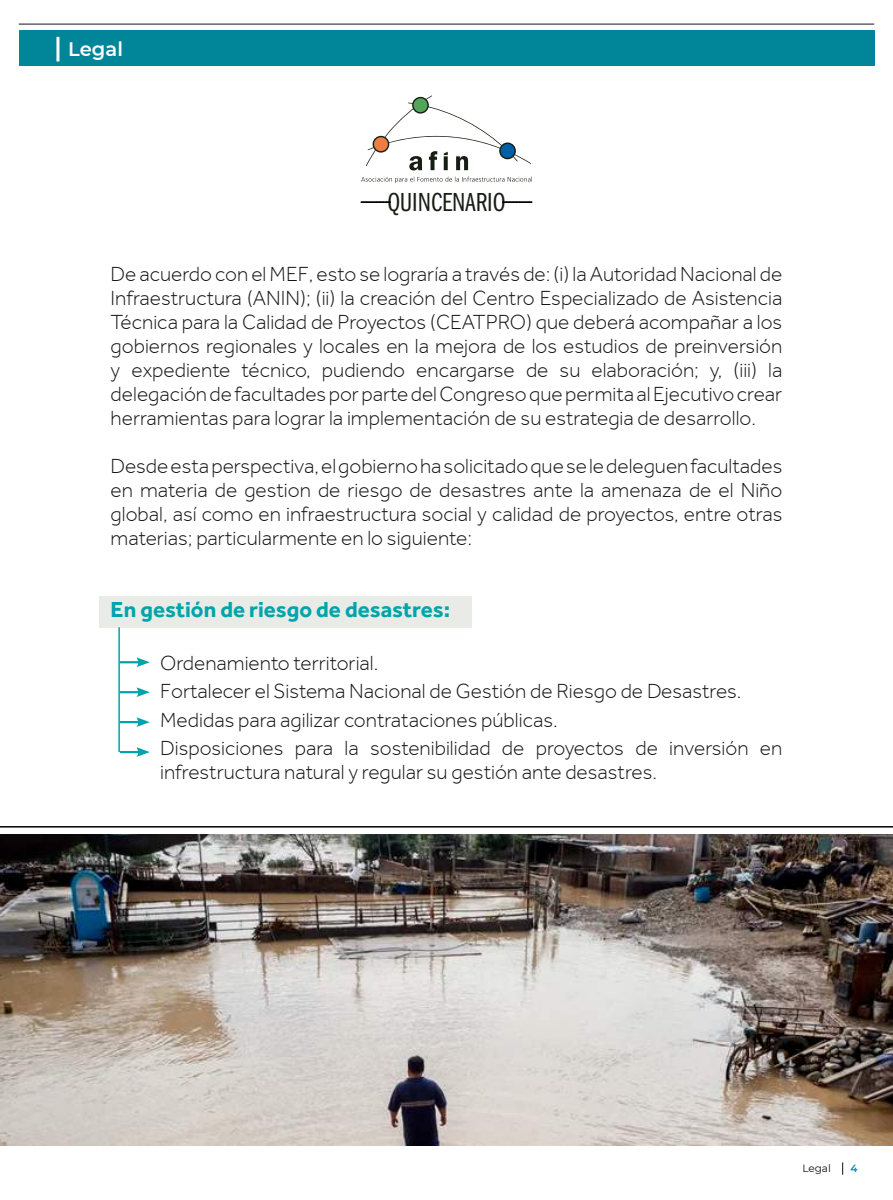
<style>
.page{position:relative;width:893px;height:1200px;background:#fff}
.page>*{position:absolute;margin:0;border:0;box-sizing:border-box;transform-origin:0 0}
.t1{font:27px "ITC Franklin Gothic Std Bk Cp";color:#161d12}
.t2{font:700 22.5px "Effra";color:#00a4ac}
.t3{font:300 21px/24px "Effra";color:#131313;text-align:justify}
.t4{font:600 19.5px "Montserrat";color:#fff}
.t5{font:10.5px "Montserrat";color:#0f120e}
.t6{font:600 10.5px "Montserrat";color:#008eb0}
</style>
<div class="page">
<svg style="left:842px;top:1162px;width:1px;height:13px"></svg>
<div style="left:100px;top:596px;width:372px;height:31px;background:#e9ece6"></div>
<svg style="left:361px;top:177px;width:171px;height:6px"></svg>
<svg style="left:366px;top:95px;width:165px;height:75px"></svg>
<svg style="left:361px;top:201px;width:30px;height:2px"></svg>
<svg style="left:502px;top:201px;width:31px;height:2px"></svg>
<div style="left:19px;top:30px;width:855px;height:36px;background:#008599"></div>
<hr style="left:19px;top:24px;width:855px;height:1px;background:#0a1719">
<hr style="left:56px;top:37px;width:3px;height:24px;background:#fff">
<hr style="left:120px;top:661px;width:21px;height:2px;background:#00a4ac">
<svg style="left:136px;top:657px;width:14px;height:10px"></svg>
<hr style="left:120px;top:691px;width:21px;height:2px;background:#00a4ac">
<svg style="left:136px;top:687px;width:14px;height:10px"></svg>
<hr style="left:120px;top:721px;width:21px;height:2px;background:#00a4ac">
<svg style="left:136px;top:717px;width:14px;height:10px"></svg>
<hr style="left:120px;top:751px;width:21px;height:2px;background:#00a4ac">
<svg style="left:136px;top:747px;width:14px;height:10px"></svg>
<hr style="left:118px;top:627px;width:2px;height:125px;background:#00a4ac">
<img style="left:0;top:834px;width:893px;height:312px">
<hr style="left:0;top:826px;width:893px;height:2px;background:#000">
<p class="t4" style="left:68px;top:35px;width:56px">Legal</p>
<p class="t1" style="left:387px;top:188px;width:120px">QUINCENARIO</p>
<p class="t3" style="left:111px;top:262px;width:673px">De acuerdo con el MEF, esto se lograría a través de: (i) la Autoridad Nacional de Infraestructura (ANIN); (ii) la creación del Centro Especializado de Asistencia Técnica para la Calidad de Proyectos (CEATPRO) que deberá acompañar a los gobiernos regionales y locales en la mejora de los estudios de preinversión y expediente técnico, pudiendo encargarse de su elaboración; y, (iii) la delegación de facultades por parte del Congreso que permita al Ejecutivo crear herramientas para lograr la implementación de su estrategia de desarrollo.</p>
<p class="t3" style="left:111px;top:454px;width:673px">Desde esta perspectiva, el gobierno ha solicitado que se le deleguen facultades en materia de gestion de riesgo de desastres ante la amenaza de el Niño global, así como en infraestructura social y calidad de proyectos, entre otras materias; particularmente en lo siguiente:</p>
<p class="t2" style="left:111px;top:596px;width:341px">En gestión de riesgo de desastres:</p>
<p class="t3" style="left:160px;top:649px;width:624px;line-height:28.5px;text-align:left">Ordenamiento territorial.<br>Fortalecer el Sistema Nacional de Gestión de Riesgo de Desastres.<br>Medidas para agilizar contrataciones públicas.<br>Disposiciones para la sostenibilidad de proyectos de inversión en</p>
<p class="t3" style="left:160px;top:760px;width:498px">infrestructura natural y regular su gestión ante desastres.</p>
<p class="t5" style="left:802px;top:1161px;width:30px">Legal</p>
<p class="t6" style="left:850px;top:1161px;width:9px">4</p>
</div>
